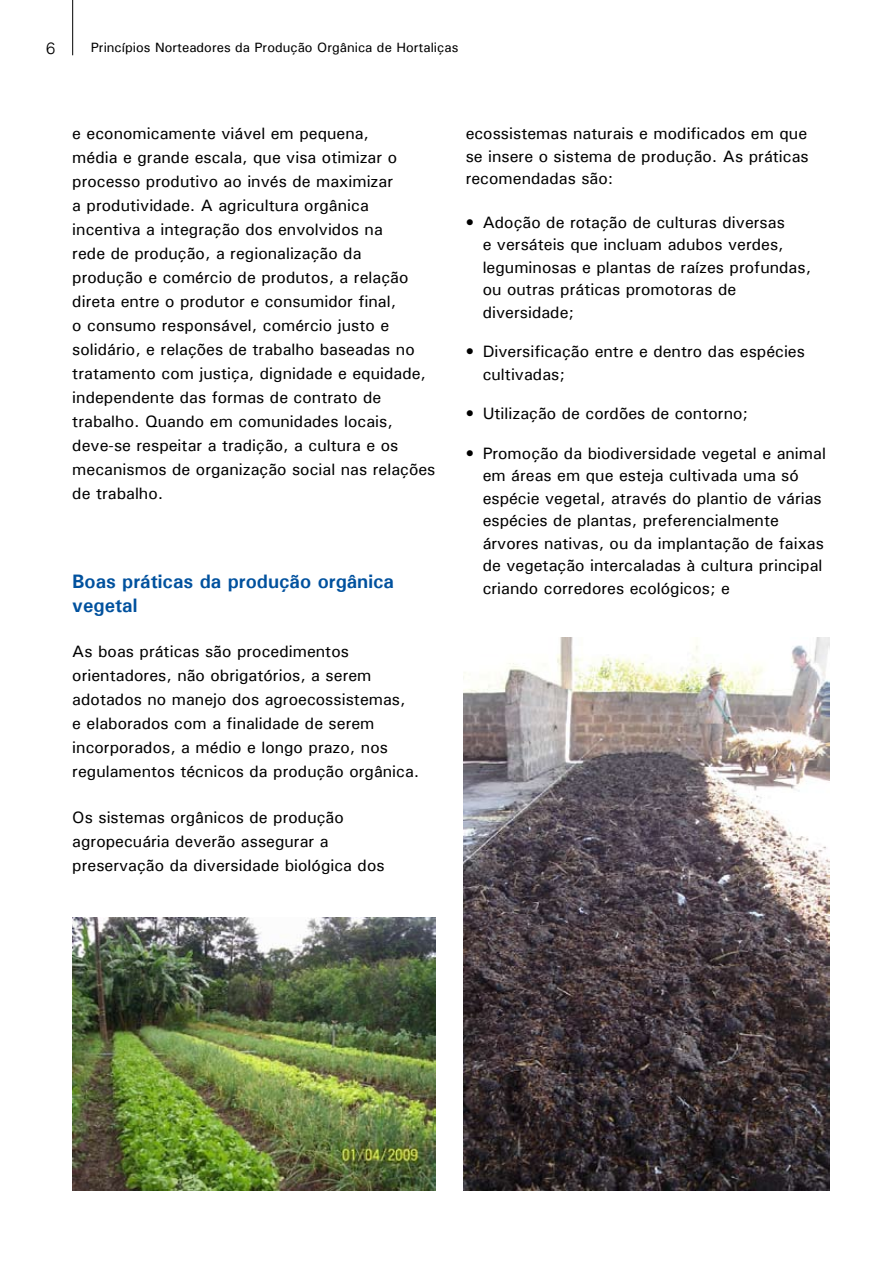
<style>
.page{position:relative;width:893px;height:1263px;background:#fff}
.page>*{position:absolute;margin:0;border:0;box-sizing:border-box;transform-origin:0 0}
.t1{font:700 19.5px/24px "Univers";color:#00519e}
.t2{font:500 16.5px/24px "Univers";color:#000}
.t3{font:16.5px "Switzerland Light Plain";color:#000}
.t4{font:500 13.5px "Univers";color:#000}
</style>
<div class="page">
<hr style="left:72px;top:0;width:1px;height:55px;background:#000">
<img style="left:72px;top:918px;width:364px;height:272px">
<img style="left:464px;top:637px;width:365px;height:553px">
<p class="t3" style="left:46px;top:37px;width:11px">6</p>
<p class="t4" style="left:91px;top:39px;width:369px">Princípios Norteadores da Produção Orgânica de Hortaliças</p>
<p class="t2" style="left:72px;top:121px;width:365px">e economicamente viável em pequena,<br>média e grande escala, que visa otimizar o processo produtivo ao invés de maximizar<br>a produtividade. A agricultura orgânica incentiva a integração dos envolvidos na<br>rede de produção, a regionalização da produção e comércio de produtos, a relação direta entre o produtor e consumidor final,<br>o consumo responsável, comércio justo e solidário, e relações de trabalho baseadas no tratamento com justiça, dignidade e equidade, independente das formas de contrato de trabalho. Quando em comunidades locais, deve-se respeitar a tradição, a cultura e os mecanismos de organização social nas relações de trabalho.</p>
<p class="t1" style="left:72px;top:569px;width:323px">Boas práticas da produção orgânica vegetal</p>
<p class="t2" style="left:72px;top:639px;width:349px">As boas práticas são procedimentos orientadores, não obrigatórios, a serem adotados no manejo dos agroecossistemas,<br>e elaborados com a finalidade de serem incorporados, a médio e longo prazo, nos regulamentos técnicos da produção orgânica.</p>
<p class="t2" style="left:72px;top:804px;width:314px">Os sistemas orgânicos de produção agropecuária deverão assegurar a preservação da diversidade biológica dos</p>
<p class="t2" style="left:466px;top:122px;width:345px;line-height:22.5px;text-align:justify">ecossistemas naturais e modificados em que se insere o sistema de produção. As práticas recomendadas são:</p>
<p class="t2" style="left:483px;top:210px;width:330px;line-height:22.5px;text-indent:-17px">• Adoção de rotação de culturas diversas<br>e versáteis que incluam adubos verdes, leguminosas e plantas de raízes profundas, ou outras práticas promotoras de diversidade;</p>
<p class="t2" style="left:483px;top:340px;width:324px;line-height:22.5px;text-indent:-17px">• Diversificação entre e dentro das espécies cultivadas;</p>
<p class="t2" style="left:466px;top:401px;width:284px">• Utilização de cordões de contorno;</p>
<p class="t2" style="left:483px;top:442px;width:345px;line-height:22.5px;text-indent:-17px">• Promoção da biodiversidade vegetal e animal em áreas em que esteja cultivada uma só espécie vegetal, através do plantio de várias espécies de plantas, preferencialmente árvores nativas, ou da implantação de faixas de vegetação intercaladas à cultura principal criando corredores ecológicos; e</p>
</div>
